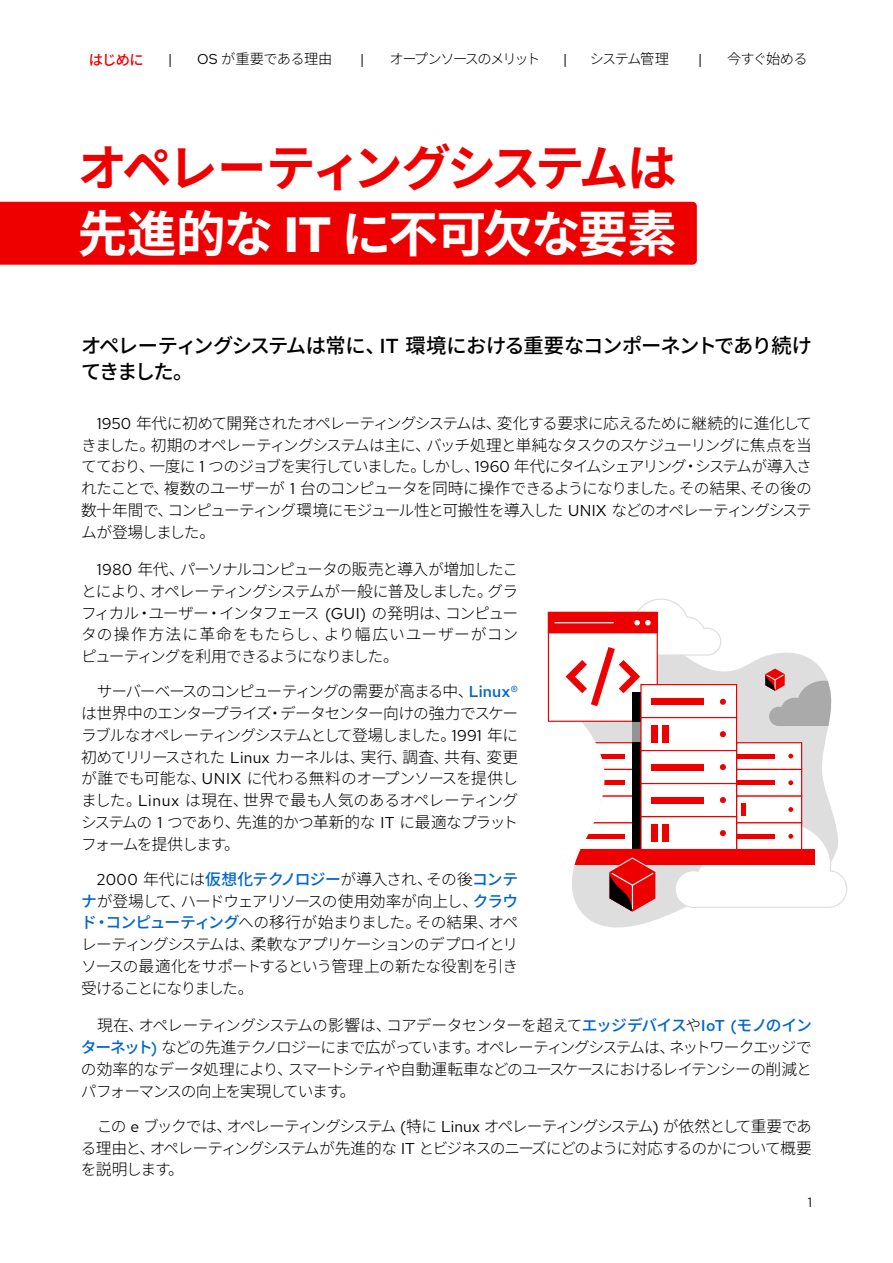
<style>
.page{position:relative;width:893px;height:1263px;background:#fff}
.page>*{position:absolute;margin:0;border:0;box-sizing:border-box;transform-origin:0 0}
.t1{font:700 49.5px/66px "Noto Sans JP";letter-spacing:-.045em;color:#e00}
.t2{font:500 20.25px/26.2px "Noto Sans JP";letter-spacing:-.06em;color:#000}
.t3{font:300 15.75px/21.8px "Noto Sans JP";letter-spacing:-.065em;color:#000;text-align:justify}
.t4{font:300 14.25px "Noto Sans JP";letter-spacing:-.115em;color:#000}
.t5{font:300 14.25px "Noto Sans JP";letter-spacing:-.085em;color:#000}
.t6{font:300 14.25px "Noto Sans JP";letter-spacing:-.035em;color:#000}
.t7{font:500 14.25px "Noto Sans JP";color:#e00}
.t8{font:14.25px "Red Hat Text";color:#000}
.t9{font:13.5px "Red Hat Text";color:#000}
.s1{font-family:"Red Hat Text";font-weight:400}
.s2{color:#fff}
.s3{font-family:"Red Hat Text";color:#fff}
.s4{font-family:"Red Hat Text"}
.s5{font-family:"Red Hat Text";font-weight:500;color:#06c}
.s6{font-weight:500;color:#06c}
</style>
<div class="page">
<div style="left:0;top:202px;width:697px;height:63px;background:#e00"></div>
<svg style="left:572px;top:652px;width:263px;height:275px;fill:#dedede"></svg>
<div style="left:633px;top:721px;width:8px;height:22px;background:#949494"></div>
<div style="left:576px;top:743px;width:65px;height:26px;background:#fff"></div>
<div style="left:575px;top:742px;width:67px;height:28px;border:1px solid #e00"></div>
<div style="left:576px;top:769px;width:65px;height:27px;background:#fff"></div>
<div style="left:576px;top:796px;width:65px;height:27px;background:#fff"></div>
<div style="left:576px;top:823px;width:65px;height:26px;background:#fff"></div>
<div style="left:575px;top:822px;width:67px;height:28px;border:1px solid #e00"></div>
<svg style="left:604px;top:780px;width:21px;height:5px"></svg>
<div style="left:581px;top:834px;width:44px;height:5px;background:#e00"></div>
<svg style="left:600px;top:754px;width:25px;height:4px"></svg>
<div style="left:633px;top:742px;width:8px;height:107px;background:#000"></div>
<svg style="left:572px;top:849px;width:65px;height:16px"></svg>
<div style="left:737px;top:743px;width:65px;height:26px;background:#fff"></div>
<div style="left:736px;top:742px;width:66px;height:28px;border:1px solid #e00"></div>
<div style="left:737px;top:769px;width:65px;height:27px;background:#fff"></div>
<div style="left:736px;top:769px;width:66px;height:28px;border:1px solid #e00"></div>
<div style="left:737px;top:796px;width:65px;height:27px;background:#fff"></div>
<div style="left:737px;top:780px;width:38px;height:5px;background:#e00"></div>
<svg style="left:788px;top:780px;width:5px;height:5px"></svg>
<div style="left:741px;top:803px;width:5px;height:13px;background:#e00"></div>
<svg style="left:788px;top:807px;width:5px;height:5px"></svg>
<hr style="left:737px;top:754px;width:38px;height:4px;background:#e00">
<svg style="left:788px;top:754px;width:5px;height:4px"></svg>
<div style="left:548px;top:612px;width:109px;height:109px;background:#fff"></div>
<div style="left:548px;top:612px;width:110px;height:110px;border:1px solid #e00"></div>
<div style="left:548px;top:612px;width:109px;height:21px;background:#e00"></div>
<hr style="left:555px;top:622px;width:58px;height:1px;background:#fff">
<div style="left:633px;top:692px;width:8px;height:30px;background:#000"></div>
<div style="left:641px;top:816px;width:96px;height:33px;background:#fff"></div>
<div style="left:641px;top:685px;width:96px;height:33px;background:#fff"></div>
<div style="left:640px;top:684px;width:97px;height:34px;border:1px solid #e00"></div>
<div style="left:641px;top:718px;width:96px;height:32px;background:#fff"></div>
<div style="left:640px;top:717px;width:97px;height:34px;border:1px solid #e00"></div>
<div style="left:641px;top:750px;width:96px;height:33px;background:#fff"></div>
<div style="left:640px;top:750px;width:97px;height:34px;border:1px solid #e00"></div>
<div style="left:641px;top:783px;width:96px;height:33px;background:#fff"></div>
<div style="left:640px;top:783px;width:97px;height:34px;border:1px solid #e00"></div>
<svg style="left:561px;top:598px;width:165px;height:115px"></svg>
<div style="left:651px;top:764px;width:53px;height:6px;background:#e00"></div>
<svg style="left:720px;top:764px;width:6px;height:6px"></svg>
<div style="left:651px;top:797px;width:53px;height:6px;background:#e00"></div>
<svg style="left:720px;top:797px;width:6px;height:6px"></svg>
<svg style="left:720px;top:731px;width:6px;height:6px"></svg>
<div style="left:651px;top:725px;width:6px;height:18px;background:#e00"></div>
<div style="left:662px;top:725px;width:6px;height:18px;background:#e00"></div>
<svg style="left:674px;top:820px;width:174px;height:88px"></svg>
<div style="left:651px;top:824px;width:6px;height:18px;background:#e00"></div>
<div style="left:662px;top:824px;width:6px;height:18px;background:#e00"></div>
<div style="left:637px;top:849px;width:177px;height:16px;background:#e00"></div>
<svg style="left:608px;top:857px;width:49px;height:56px;background:#cc3939"></svg>
<svg style="left:765px;top:668px;width:70px;height:58px;background:#c5b7b7"></svg>
<p class="t7" style="left:89px;top:51px;width:57px">はじめに</p>
<p class="t8" style="left:168px;top:50px;width:6px">|</p>
<p class="t6" style="left:197px;top:51px;width:137px"><span class="s1">OS</span> が重要である理由</p>
<p class="t8" style="left:360px;top:50px;width:6px">|</p>
<p class="t4" style="left:390px;top:51px;width:152px">オープンソースのメリット</p>
<p class="t8" style="left:563px;top:50px;width:6px">|</p>
<p class="t5" style="left:590px;top:51px;width:81px">システム管理</p>
<p class="t8" style="left:698px;top:50px;width:6px">|</p>
<p class="t5" style="left:727px;top:51px;width:82px">今すぐ始める</p>
<h1 class="t1" style="left:78px;top:136px;width:600px">オペレーティングシステムは<span class="s2">先進的な</span> <span class="s3">IT</span> <span class="s2">に不可欠な要素</span></h1>
<p class="t2" style="left:81px;top:333px;width:732px">オペレーティングシステムは常に、<span class="s4">IT</span> 環境における重要なコンポーネントであり続けてきました。</p>
<p class="t3" style="left:81px;top:412px;width:732px;text-indent:16px"><span class="s1">1950</span> 年代に初めて開発されたオペレーティングシステムは、変化する要求に応えるために継続的に進化してきました。初期のオペレーティングシステムは主に、バッチ処理と単純なタスクのスケジューリングに焦点を当てており、一度に <span class="s1">1</span> つのジョブを実行していました。しかし、<span class="s1">1960</span> 年代にタイムシェアリング・システムが導入されたことで、複数のユーザーが <span class="s1">1</span> 台のコンピュータを同時に操作できるようになりました。その結果、その後の数十年間で、コンピューティング環境にモジュール性と可搬性を導入した <span class="s1">UNIX</span> などのオペレーティングシステムが登場しました。</p>
<p class="t3" style="left:81px;top:559px;width:439px;text-indent:16px"><span class="s1">1980</span> 年代、パーソナルコンピュータの販売と導入が増加したことにより、オペレーティングシステムが一般に普及しました。グラフィカル・ユーザー・インタフェース <span class="s1">(GUI)</span> の発明は、コンピュータの操作方法に革命をもたらし、より幅広いユーザーがコンピューティングを利用できるようになりました。</p>
<p class="t3" style="left:81px;top:681px;width:439px;text-indent:16px">サーバーベースのコンピューティングの需要が高まる中、<span class="s5">Linux®</span>は世界中のエンタープライズ・データセンター向けの強力でスケーラブルなオペレーティングシステムとして登場しました。<span class="s1">1991</span> 年に初めてリリースされた <span class="s1">Linux</span> カーネルは、実行、調査、共有、変更が誰でも可能な、<span class="s1">UNIX</span> に代わる無料のオープンソースを提供しました。<span class="s1">Linux</span> は現在、世界で最も人気のあるオペレーティングシステムの <span class="s1">1</span> つであり、先進的かつ革新的な <span class="s1">IT</span> に最適なプラットフォームを提供します。</p>
<p class="t3" style="left:81px;top:869px;width:439px;text-indent:16px"><span class="s1">2000</span> 年代には<span class="s6">仮想化テクノロジー</span>が導入され、その後<span class="s6">コンテナ</span>が登場して、ハードウェアリソースの使用効率が向上し、<span class="s6">クラウド・コンピューティング</span>への移行が始まりました。その結果、オペレーティングシステムは、柔軟なアプリケーションのデプロイとリソースの最適化をサポートするという管理上の新たな役割を引き受けることになりました。</p>
<p class="t3" style="left:81px;top:1015px;width:732px;text-indent:16px">現在、オペレーティングシステムの影響は、コアデータセンターを超えて<span class="s6">エッジデバイス</span>や<span class="s5">IoT (</span><span class="s6">モノのインターネット</span><span class="s5">)</span> などの先進テクノロジーにまで広がっています。オペレーティングシステムは、ネットワークエッジでの効率的なデータ処理により、スマートシティや自動運転車などのユースケースにおけるレイテンシーの削減とパフォーマンスの向上を実現しています。</p>
<p class="t3" style="left:81px;top:1115px;width:732px;text-indent:16px">この <span class="s1">e</span> ブックでは、オペレーティングシステム <span class="s1">(</span>特に <span class="s1">Linux</span> オペレーティングシステム<span class="s1">)</span> が依然として重要である理由と、オペレーティングシステムが先進的な <span class="s1">IT</span> とビジネスのニーズにどのように対応するのかについて概要を説明します。</p>
<p class="t9" style="left:808px;top:1194px;width:6px">1</p>
</div>
